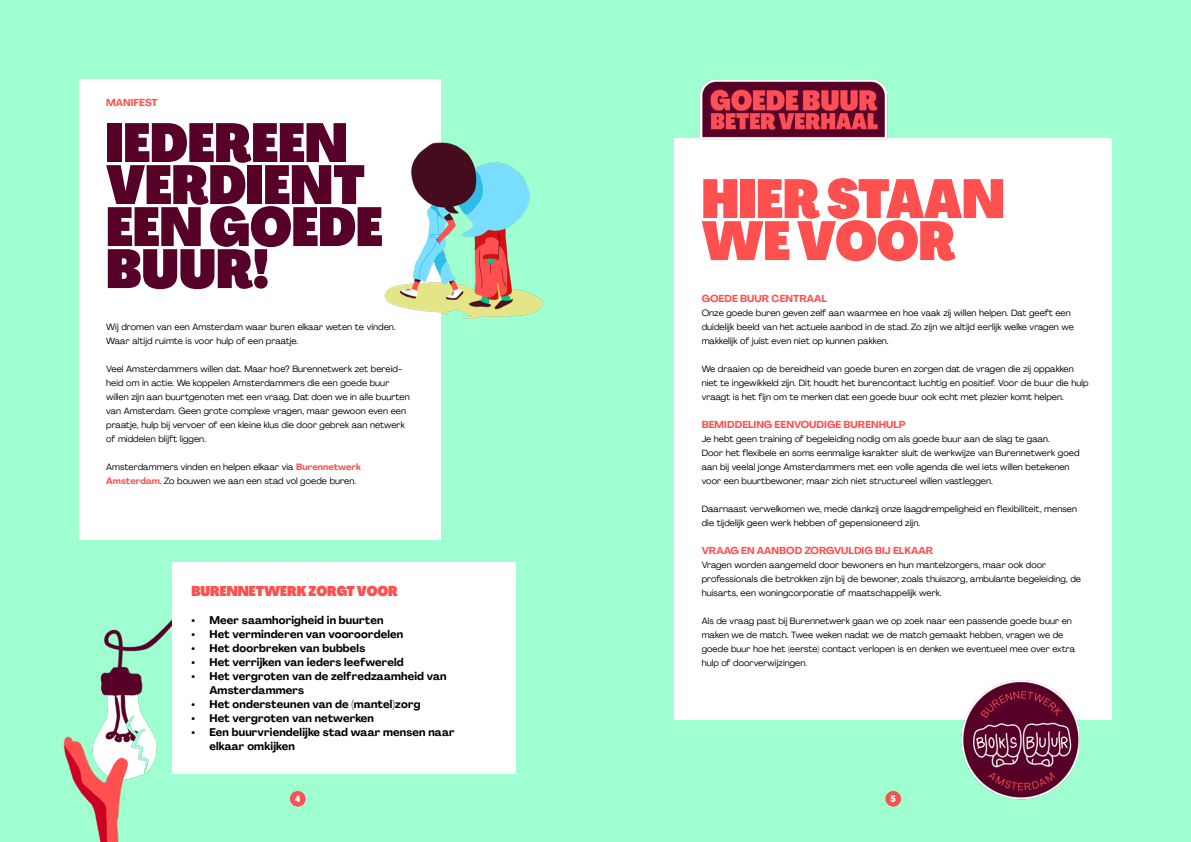
<style>
.page{position:relative;width:1191px;height:842px;background:#fff}
.page>*{position:absolute;margin:0;border:0;box-sizing:border-box;transform-origin:0 0}
.t1{font:54px/42px "Agrandir Variable";color:#570028}
.t2{font:54px/42px "Agrandir Variable";color:#ff5050}
.t3{font:14px "Agrandir Variable";color:#ff5050}
.t4{font:11px/14px "Agrandir Variable";letter-spacing:.015em;color:#000}
.t5{font:10px "Agrandir Variable";color:#ff5050}
.t6{font:9px/14px "Agrandir Variable";letter-spacing:.005em;color:#000}
.t7{font:9px "Agrandir Variable";color:#fff}
.s1{color:#ff5050}
</style>
<div class="page">
<div style="left:595px;top:0;width:596px;height:842px;background:#9fffd1"></div>
<div style="left:0;top:0;width:595px;height:842px;background:#9fffd1"></div>
<img style="left:63px;top:619px;width:109px;height:223px">
<div style="left:674px;top:138px;width:437px;height:582px;background:#fff"></div>
<div style="left:79px;top:79px;width:361px;height:461px;background:#fff"></div>
<div style="left:172px;top:563px;width:344px;height:211px;background:#fff"></div>
<img style="left:384px;top:130px;width:159px;height:203px">
<div style="left:290px;top:791px;width:15px;height:16px;background:#ff5050;border-radius:50%"></div>
<div style="left:885px;top:791px;width:16px;height:16px;background:#ff5050;border-radius:50%"></div>
<img style="left:700px;top:79px;width:188px;height:61px">
<img style="left:961px;top:680px;width:117px;height:120px">
<p class="t5" style="left:106px;top:96px;width:53px">MANIFEST</p>
<h1 class="t1" style="left:106px;top:122px;width:278px">IEDEREEN<br>VERDIENT<br>EEN GOEDE<br>BUUR!</h1>
<p class="t6" style="left:106px;top:320px;width:291px">Wij dromen van een Amsterdam waar buren elkaar weten te vinden.<br>Waar altijd ruimte is voor hulp of een praatje.</p>
<p class="t6" style="left:106px;top:362px;width:305px">Veel Amsterdammers willen dat. Maar hoe? Burennetwerk zet bereid&shy;heid om in actie. We koppelen Amsterdammers die een goede buur willen zijn aan buurtgenoten met een vraag. Dat doen we in alle buurten van Amsterdam. Geen grote complexe vragen, maar gewoon even een praatje, hulp bij vervoer of een kleine klus die door gebrek aan netwerk of middelen blijft liggen.</p>
<p class="t6" style="left:106px;top:460px;width:256px">Amsterdammers vinden en helpen elkaar via <span class="s1">Burennetwerk<br>Amsterdam</span>. Zo bouwen we aan een stad vol goede buren.</p>
<h2 class="t3" style="left:191px;top:583px;width:208px">BURENNETWERK ZORGT VOOR</h2>
<p class="t4" style="left:191px;top:613px;width:193px">• Meer saamhorigheid in buurten</p>
<p class="t4" style="left:191px;top:627px;width:213px">• Het verminderen van vooroordelen</p>
<p class="t4" style="left:191px;top:641px;width:175px">• Het doorbreken van bubbels</p>
<p class="t4" style="left:191px;top:655px;width:214px">• Het verrijken van ieders leefwereld</p>
<p class="t4" style="left:209px;top:669px;width:239px;text-indent:-18px">• Het vergroten van de zelfredzaamheid van<br>Amsterdammers</p>
<p class="t4" style="left:191px;top:697px;width:230px">• Het ondersteunen van de (mantel)zorg</p>
<p class="t4" style="left:191px;top:711px;width:184px">• Het vergroten van netwerken</p>
<p class="t4" style="left:209px;top:725px;width:247px;text-indent:-18px">• Een buurvriendelijke stad waar mensen naar elkaar omkijken</p>
<h1 class="t2" style="left:701px;top:178px;width:304px">HIER STAAN<br>WE VOOR</h1>
<p class="t5" style="left:701px;top:292px;width:127px">GOEDE BUUR CENTRAAL</p>
<p class="t6" style="left:701px;top:306px;width:374px">Onze goede buren geven zelf aan waarmee en hoe vaak zij willen helpen. Dat geeft een duidelijk beeld van het actuele aanbod in de stad. Zo zijn we altijd eerlijk welke vragen we makkelijk of juist even niet op kunnen pakken.</p>
<p class="t6" style="left:701px;top:362px;width:388px">We draaien op de bereidheid van goede buren en zorgen dat de vragen die zij oppakken niet te ingewikkeld zijn. Dit houdt het burencontact luchtig en positief. Voor de buur die hulp vraagt is het fijn om te merken dat een goede buur ook echt met plezier komt helpen.</p>
<p class="t5" style="left:701px;top:418px;width:206px">BEMIDDELING EENVOUDIGE BURENHULP</p>
<p class="t6" style="left:701px;top:432px;width:379px">Je hebt geen training of begeleiding nodig om als goede buur aan de slag te gaan.<br>Door het flexibele en soms eenmalige karakter sluit de werkwijze van Burennetwerk goed aan bij veelal jonge Amsterdammers met een volle agenda die wel iets willen betekenen voor een buurtbewoner, maar zich niet structureel willen vastleggen.</p>
<p class="t6" style="left:701px;top:502px;width:377px">Daarnaast verwelkomen we, mede dankzij onze laagdrempeligheid en flexibiliteit, mensen die tijdelijk geen werk hebben of gepensioneerd zijn.</p>
<p class="t5" style="left:701px;top:544px;width:233px">VRAAG EN AANBOD ZORGVULDIG BIJ ELKAAR</p>
<p class="t6" style="left:701px;top:558px;width:381px">Vragen worden aangemeld door bewoners en hun mantelzorgers, maar ook door professionals die betrokken zijn bij de bewoner, zoals thuiszorg, ambulante begeleiding, de huisarts, een woningcorporatie of maatschappelijk werk.</p>
<p class="t6" style="left:701px;top:614px;width:375px">Als de vraag past bij Burennetwerk gaan we op zoek naar een passende goede buur en maken we de match. Twee weken nadat we de match gemaakt hebben, vragen we de goede buur hoe het (eerste) contact verlopen is en denken we eventueel mee over extra hulp of doorverwijzingen.</p>
<p class="t7" style="left:295px;top:794px;width:7px">4</p>
<p class="t7" style="left:890px;top:794px;width:7px">5</p>
</div>
